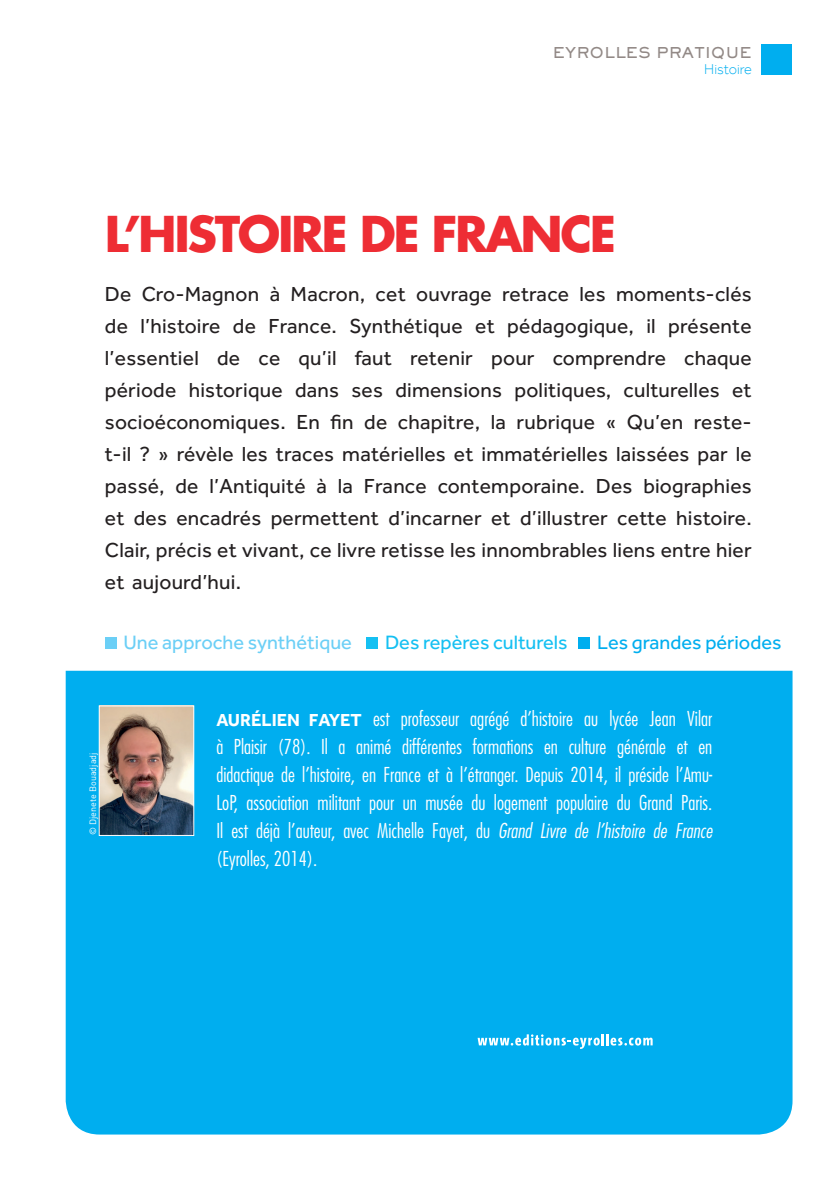
<style>
.page{position:relative;width:840px;height:1191px;background:#fff}
.page>*{position:absolute;margin:0;border:0;box-sizing:border-box;transform-origin:0 0}
.t1{font:700 48px "Futura Std";letter-spacing:-.05em;color:#ee2d34}
.t2{font:21px/32px "Effra";letter-spacing:.01em;color:#231f20;text-align:justify}
.t3{font:300 condensed 20px/28px "Futura";color:#fff;text-align:justify}
.t4{font:20px "Effra";color:#6bcff6}
.t5{font:20px "Effra";color:#15c0f2}
.t6{font:20px "Effra";color:#00aeef}
.t7{font:14.6px "AT Sackers Heavy Gothic";color:#928986}
.t8{font:300 14.6px "Effra";color:#00aeef}
.t9{font:9px "DIN";color:#fff}
.s1{font-family:"Effra";font-weight:700;font-stretch:normal;font-size:18px}
.s2{font-style:italic}
</style>
<div class="page">
<div style="left:66px;top:671px;width:726px;height:463px;background:#00aeef"></div>
<div style="left:105px;top:638px;width:11px;height:11px;background:#6bcff6"></div>
<div style="left:366px;top:638px;width:11px;height:11px;background:#15c0f2"></div>
<div style="left:578px;top:638px;width:11px;height:11px;background:#00aeef"></div>
<div style="left:761px;top:44px;width:30px;height:30px;background:#00aeef"></div>
<svg style="left:477px;top:1034px;width:175px;height:15px"></svg>
<img style="left:101px;top:707px;width:91px;height:127px">
<div style="left:99px;top:705px;width:95px;height:131px;border:1px solid #fff"></div>
<p class="t7" style="left:552px;top:43px;width:201px">EYROLLES PRATIQUE</p>
<p class="t8" style="left:704px;top:60px;width:49px">Histoire</p>
<h1 class="t1" style="left:105px;top:202px;width:512px">L’HISTOIRE DE FRANCE</h1>
<p class="t2" style="left:105px;top:278px;width:648px">De Cro-Magnon à Macron, cet ouvrage retrace les moments-clés de l’histoire de France. Synthétique et pédagogique, il présente l’essentiel de ce qu’il faut retenir pour comprendre chaque période historique dans ses dimensions politiques, culturelles et socioéconomiques. En fin de chapitre, la rubrique « Qu’en reste&shy;t-il ? » révèle les traces matérielles et immatérielles laissées par le passé, de l’Antiquité à la France contemporaine. Des biographies et des encadrés permettent d’incarner et d’illustrer cette histoire.<br>Clair, précis et vivant, ce livre retisse les innombrables liens entre hier et aujourd’hui.</p>
<p class="t9" style="left:87px;top:835px;width:84px;rotate:-90deg">© Djenete Bouadjadj</p>
<p class="t4" style="left:123px;top:631px;width:230px">Une approche synthétique</p>
<p class="t5" style="left:385px;top:631px;width:184px">Des repères culturels</p>
<p class="t6" style="left:597px;top:631px;width:186px">Les grandes périodes</p>
<p class="t3" style="left:216px;top:704px;width:497px"><span class="s1">AURÉLIEN FAYET</span> est professeur agrégé d’histoire au lycée Jean Vilar à Plaisir (78). Il a animé différentes formations en culture générale et en didactique de l’histoire, en France et à l’étranger. Depuis 2014, il préside l’Amu-LoP, association militant pour un musée du logement populaire du Grand Paris.<br>Il est déjà l’auteur, avec Michelle Fayet, du <span class="s2">Grand Livre de l’histoire de France </span>(Eyrolles, 2014).</p>
</div>
